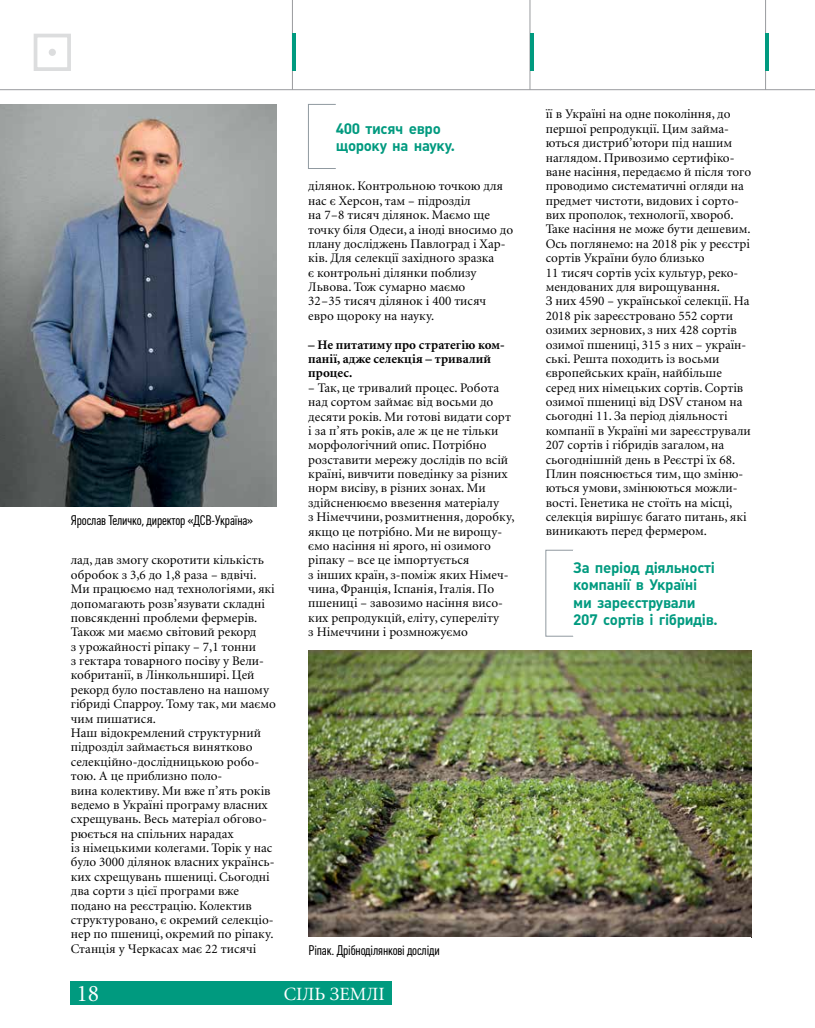
<style>
.page{position:relative;width:815px;height:1028px;background:#fff}
.page>*{position:absolute;margin:0;border:0;box-sizing:border-box;transform-origin:0 0}
.t1{font:23.75px "Minion Cyr";color:#fff}
.t2{font:18.75px "Minion Cyr";color:#fff}
.t3{font:700 15px/17.5px "Plumb";letter-spacing:-.025em;color:#009a7f}
.t4{font:13.75px "Plumb Cond";letter-spacing:-.01em;color:#000}
.t5{font:13.12px/14.4px "Minion Cyr";color:#000}
.t6{font:700 13.12px/14.4px "Minion Cyr";color:#000}
</style>
<div class="page">
<div style="left:34px;top:34px;width:37px;height:37px;border:4px solid #dcddde"></div>
<div style="left:49px;top:49px;width:7px;height:7px;background:#dcddde;border-radius:50%"></div>
<div style="left:71px;top:981px;width:321px;height:24px;background:#009a7f"></div>
<hr style="left:530px;top:0;width:1px;height:90px;background:#999b9e">
<hr style="left:765px;top:0;width:1px;height:90px;background:#999b9e">
<hr style="left:292px;top:0;width:1px;height:90px;background:#999b9e">
<hr style="left:530px;top:33px;width:3px;height:38px;background:#009a7f">
<hr style="left:766px;top:33px;width:3px;height:38px;background:#009a7f">
<hr style="left:293px;top:33px;width:3px;height:38px;background:#009a7f">
<hr style="left:0;top:89px;width:815px;height:1px;background:#999b9e">
<svg style="left:546px;top:550px;width:27px;height:86px"></svg>
<img style="left:309px;top:650px;width:442px;height:287px">
<img style="left:0;top:104px;width:276px;height:403px">
<svg style="left:308px;top:104px;width:28px;height:65px"></svg>
<p class="t4" style="left:71px;top:512px;width:184px">Ярослав Теличко, директор «ДСВ-Україна»</p>
<p class="t5" style="left:71px;top:553px;width:207px">лад, дав змогу скоротити кількість обробок з 3,6 до 1,8 раза – вдвічі.<br>Ми працюємо над технологіями, які допомагають розв’язувати складні повсякденні проблеми фермерів.<br>Також ми маємо світовий рекорд<br>з урожайності ріпаку – 7,1 тонни<br>з гектара товарного посіву у Вели&shy;кобританії, в Лінкольнширі. Цей рекорд було поставлено на нашому гібриді Спарроу. Тому так, ми маємо чим пишатися.<br>Наш відокремлений структурний підрозділ займається винятково селекційно-дослідницькою робо&shy;тою. А це приблизно поло-<br>вина колективу. Ми вже п’ять років ведемо в Україні програму власних схрещувань. Весь матеріал обгово&shy;рюється на спільних нарадах<br>із німецькими колегами. Торік у нас було 3000 ділянок власних українсь&shy;ких схрещувань пшениці. Сьогодні два сорти з цієї програми вже подано на реєстрацію. Колектив структуровано, є окремий селекціо&shy;нер по пшениці, окремий по ріпаку.<br>Станція у Черкасах має 22 тисячі</p>
<p class="t3" style="left:336px;top:119px;width:121px">400 тисяч евро щороку на науку.</p>
<p class="t5" style="left:308px;top:179px;width:206px">ділянок. Контрольною точкою для нас є Херсон, там – підрозділ<br>на 7–8 тисяч ділянок. Маємо ще точку біля Одеси, а іноді вносимо до плану досліджень Павлоград і Хар&shy;ків. Для селекції західного зразка<br>є контрольні ділянки поблизу<br>Львова. Тож сумарно маємо<br>32–35 тисяч ділянок і 400 тисяч евро щороку на науку.</p>
<p class="t6" style="left:308px;top:337px;width:198px">– Не питатиму про стратегію ком&shy;панії, адже селекція – тривалий процес.</p>
<p class="t5" style="left:308px;top:380px;width:208px">– Так, це тривалий процес. Робота над сортом займає від восьми до десяти років. Ми готові видати сорт і за п’ять років, але ж це не тільки морфологічний опис. Потрібно розставити мережу дослідів по всій країні, вивчити поведінку за різних норм висіву, в різних зонах. Ми здійсненюємо ввезення матеріалу<br>з Німеччини, розмитнення, доробку, якщо це потрібно. Ми не вирощу&shy;ємо насіння ні ярого, ні озимого ріпаку – все це імпортується<br>з інших країн, з-поміж яких Німеч&shy;чина, Франція, Іспанія, Італія. По пшениці – завозимо насіння висо&shy;ких репродукцій, еліту, супереліту<br>з Німеччини і розмножуємо</p>
<p class="t4" style="left:309px;top:942px;width:133px">Ріпак. Дрібноділянкові досліди</p>
<h1 class="t1" style="left:77px;top:979px;width:24px">18</h1>
<h2 class="t2" style="left:284px;top:982px;width:102px">СІЛЬ ЗЕМЛІ</h2>
<p class="t5" style="left:546px;top:107px;width:207px">її в Україні на одне покоління, до першої репродукції. Цим займа&shy;ються дистриб’ютори під нашим наглядом. Привозимо сертифіко&shy;ване насіння, передаємо й після того проводимо систематичні огляди на предмет чистоти, видових і сорто&shy;вих прополок, технології, хвороб.<br>Таке насіння не може бути дешевим.<br>Ось поглянемо: на 2018 рік у реєстрі сортів України було близько<br>11 тисяч сортів усіх культур, реко&shy;мендованих для вирощування.<br>З них 4590 – української селекції. На 2018 рік зареєстровано 552 сорти озимих зернових, з них 428 сортів озимої пшениці, 315 з них – україн&shy;ські. Решта походить із восьми європейських країн, найбільше серед них німецьких сортів. Сортів озимої пшениці від DSV станом на сьогодні 11. За період діяльності компанії в Україні ми зареєстрували 207 сортів і гібридів загалом, на сьогоднішній день в Реєстрі їх 68.<br>Плин пояснюється тим, що зміню&shy;ються умови, змінюються можли&shy;вості. Генетика не стоїть на місці, селекція вирішує багато питань, які виникають перед фермером.</p>
<p class="t3" style="left:573px;top:558px;width:146px">За період діяльності компанії в Україні ми зареєстрували<br>207 сортів і гібридів.</p>
</div>
